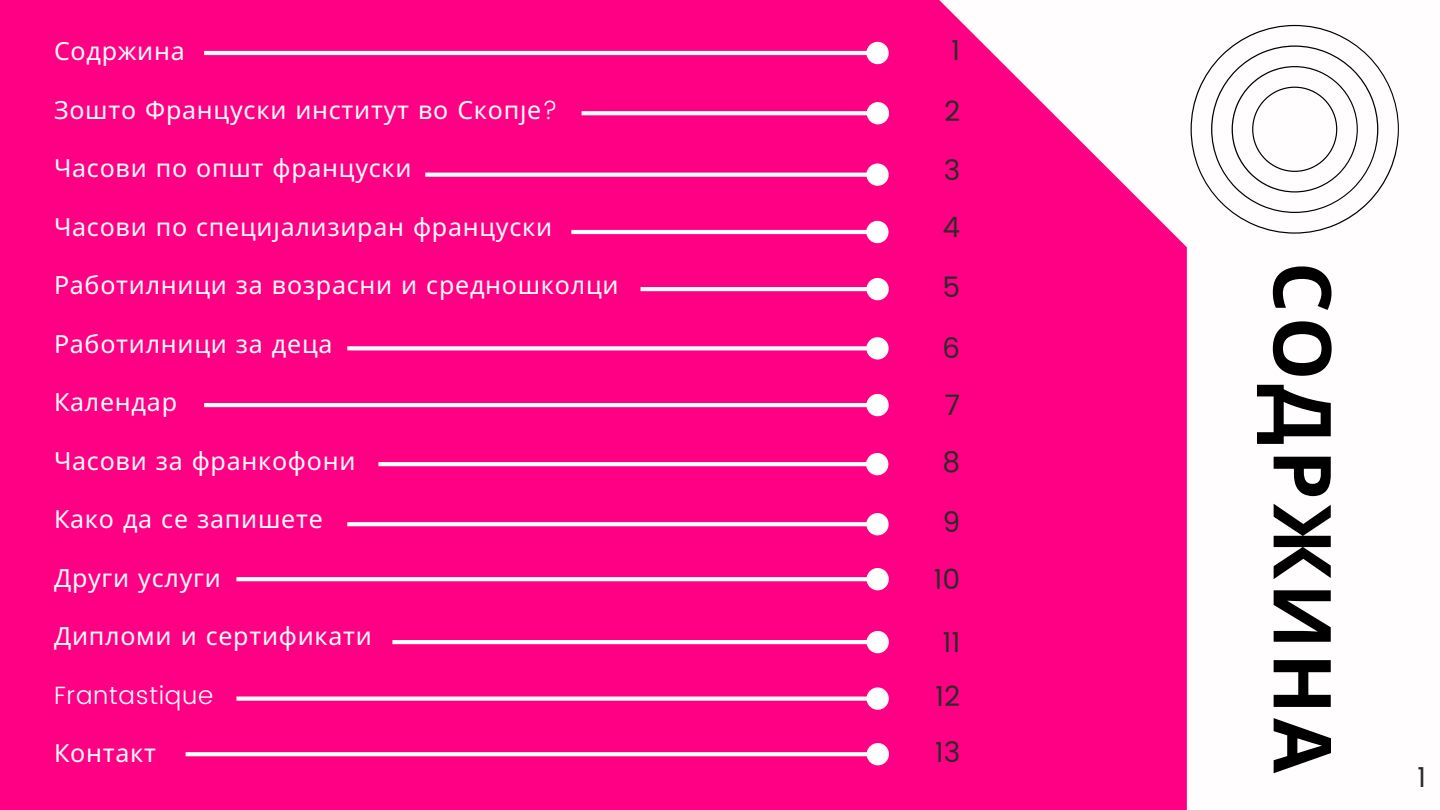
<style>
.page{position:relative;width:1440px;height:810px;background:#fff}
.page>*{position:absolute;margin:0;border:0;box-sizing:border-box;transform-origin:0 0}
.t1{font:700 80px "Noto Sans";letter-spacing:.05em;color:#000}
.t2{font:28px/59.6px "Poppins";color:#2b2b2b;text-align:justify}
.t3{font:25px "Noto Sans";letter-spacing:.03em;color:#fffdfd}
.t4{font:300 25px "Poppins";letter-spacing:.03em;color:#fffdfd}
.s1{font-family:"Poppins";font-weight:300}
</style>
<div class="page">
<div style="left:0;top:0;width:1187px;height:810px;background:#ff0085"></div>
<svg style="left:582px;top:102px;width:307px;height:22px"></svg>
<svg style="left:204px;top:42px;width:685px;height:22px"></svg>
<svg style="left:425px;top:163px;width:464px;height:23px"></svg>
<svg style="left:571px;top:221px;width:318px;height:22px"></svg>
<svg style="left:347px;top:337px;width:542px;height:23px"></svg>
<svg style="left:204px;top:394px;width:685px;height:22px"></svg>
<svg style="left:378px;top:453px;width:510px;height:22px"></svg>
<svg style="left:236px;top:568px;width:653px;height:22px"></svg>
<svg style="left:392px;top:631px;width:497px;height:22px"></svg>
<svg style="left:186px;top:743px;width:703px;height:22px"></svg>
<svg style="left:1191px;top:25px;width:208px;height:209px"></svg>
<svg style="left:236px;top:687px;width:653px;height:23px;background:#ff339d"></svg>
<svg style="left:347px;top:513px;width:542px;height:22px"></svg>
<svg style="left:641px;top:278px;width:248px;height:22px"></svg>
<p class="t3" style="left:54px;top:34px;width:132px">Содржина</p>
<p class="t3" style="left:54px;top:92px;width:505px">Зошто Француски институт во Скопје<span class="s1">?</span></p>
<p class="t3" style="left:54px;top:151px;width:359px">Часови по општ француски</p>
<p class="t3" style="left:54px;top:209px;width:500px">Часови по специјализиран француски</p>
<p class="t3" style="left:54px;top:268px;width:566px">Работилници за возрасни и средношколци</p>
<p class="t3" style="left:54px;top:326px;width:280px">Работилници за деца</p>
<p class="t3" style="left:54px;top:385px;width:125px">Календар</p>
<p class="t3" style="left:54px;top:443px;width:303px">Часови за франкофони</p>
<p class="t3" style="left:54px;top:501px;width:270px">Како да се запишете</p>
<p class="t3" style="left:54px;top:560px;width:168px">Други услуги</p>
<p class="t3" style="left:54px;top:618px;width:319px">Дипломи и сертификати</p>
<p class="t4" style="left:54px;top:680px;width:161px">Frantastique</p>
<p class="t3" style="left:54px;top:735px;width:103px">Контакт</p>
<p class="t2" style="left:944px;top:21px;width:18px">1<br>2<br>3</p>
<p class="t2" style="left:943px;top:198px;width:19px">4</p>
<p class="t2" style="left:943px;top:257px;width:19px">5</p>
<p class="t2" style="left:942px;top:319px;width:20px">6</p>
<p class="t2" style="left:945px;top:375px;width:17px">7</p>
<p class="t2" style="left:943px;top:432px;width:19px;line-height:60.1px">8<br>9</p>
<p class="t2" style="left:934px;top:550px;width:28px">10</p>
<p class="t2" style="left:942px;top:613px;width:19px">11</p>
<p class="t2" style="left:935px;top:667px;width:27px">12</p>
<p class="t2" style="left:935px;top:722px;width:27px">13</p>
<h1 class="t1" style="left:1359px;top:262px;width:513px;rotate:90deg">СОДРЖИНА</h1>
<p class="t2" style="left:1417px;top:748px;width:10px">1</p>
</div>
